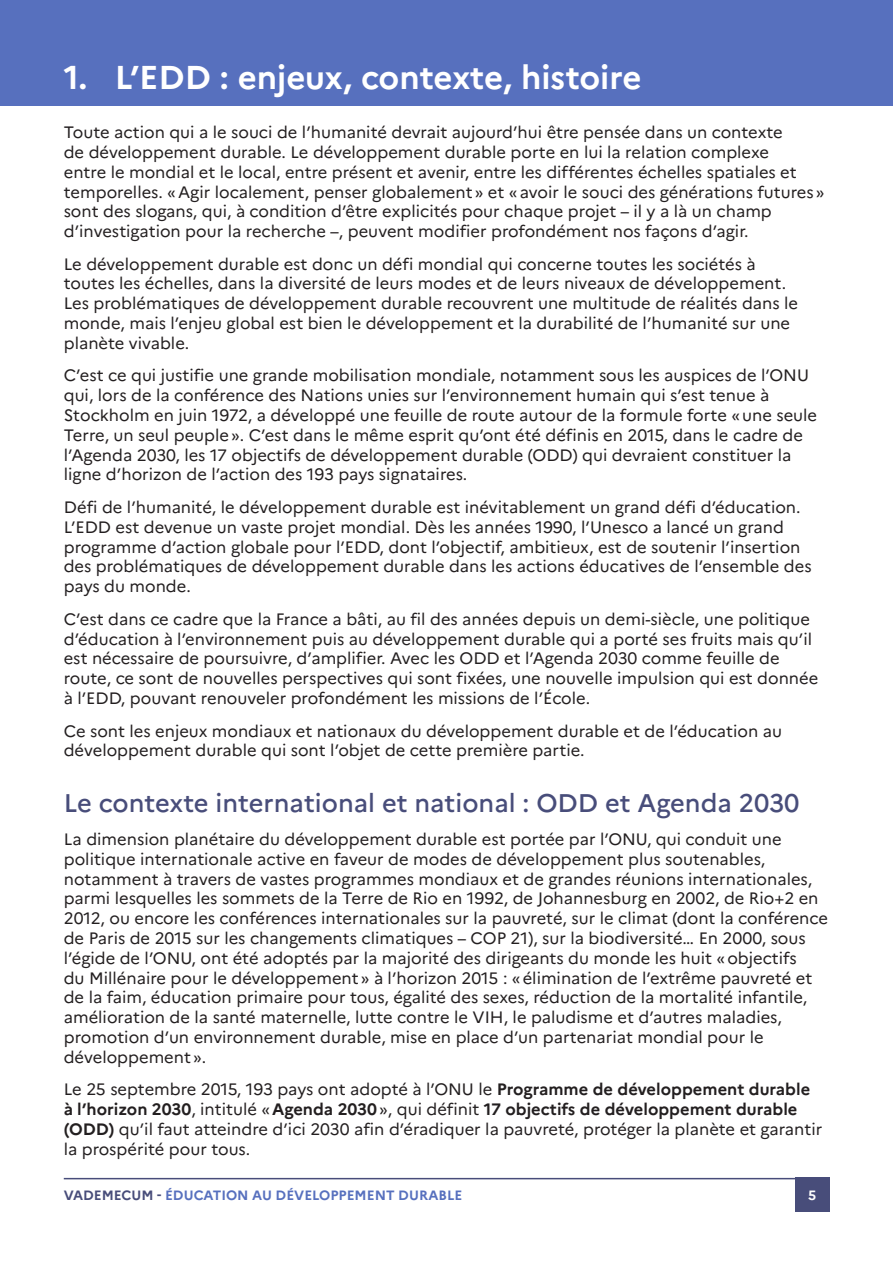
<style>
.page{position:relative;width:893px;height:1263px;background:#fff}
.page>*{position:absolute;margin:0;border:0;box-sizing:border-box;transform-origin:0 0}
.t1{font:700 33px "Marianne";color:#fff}
.Titre_2{font:500 25.5px "Marianne";color:#484d7a}
.t2{font:16.5px/19.8px "Marianne";color:#231f20}
.t3{font:700 13.5px "Marianne";color:#5770be}
.t4{font:700 13.5px "Marianne";color:#fff}
.s1{font-weight:700}
.s2{color:#484d7a}
</style>
<div class="page">
<hr style="left:64px;top:1178px;width:765px;height:1px;background:#484d7a">
<div style="left:795px;top:1178px;width:34px;height:34px;background:#484d7a"></div>
<div style="left:0;top:0;width:893px;height:105px;background:#5770be"></div>
<p class="t1" style="left:64px;top:57px;width:579px">1. L’EDD : enjeux, contexte, histoire</p>
<p class="t2" style="left:64px;top:122px;width:762px">Toute action qui a le souci de l’humanité devrait aujourd’hui être pensée dans un contexte<br>de développement durable. Le développement durable porte en lui la relation complexe<br>entre le mondial et le local, entre présent et avenir, entre les différentes échelles spatiales et temporelles. «Agir localement, penser globalement» et «avoir le souci des générations futures» sont des slogans, qui, à condition d’être explicités pour chaque projet – il y a là un champ d’investigation pour la recherche –, peuvent modifier profondément nos façons d’agir.</p>
<p class="t2" style="left:64px;top:254px;width:736px">Le développement durable est donc un défi mondial qui concerne toutes les sociétés à toutes les échelles, dans la diversité de leurs modes et de leurs niveaux de développement.<br>Les problématiques de développement durable recouvrent une multitude de réalités dans le monde, mais l’enjeu global est bien le développement et la durabilité de l’humanité sur une planète vivable.</p>
<p class="t2" style="left:64px;top:366px;width:755px">C’est ce qui justifie une grande mobilisation mondiale, notamment sous les auspices de l’ONU qui, lors de la conférence des Nations unies sur l’environnement humain qui s’est tenue à Stockholm en juin 1972, a développé une feuille de route autour de la formule forte «une seule Terre, un seul peuple». C’est dans le même esprit qu’ont été définis en 2015, dans le cadre de l’Agenda 2030, les 17 objectifs de développement durable (ODD) qui devraient constituer la ligne d’horizon de l’action des 193 pays signataires.</p>
<p class="t2" style="left:64px;top:497px;width:749px">Défi de l’humanité, le développement durable est inévitablement un grand défi d’éducation.<br>L’EDD est devenue un vaste projet mondial. Dès les années 1990, l’Unesco a lancé un grand programme d’action globale pour l’EDD, dont l’objectif, ambitieux, est de soutenir l’insertion des problématiques de développement durable dans les actions éducatives de l’ensemble des pays du monde.</p>
<p class="t2" style="left:64px;top:609px;width:756px">C’est dans ce cadre que la France a bâti, au fil des années depuis un demi-siècle, une politique d’éducation à l’environnement puis au développement durable qui a porté ses fruits mais qu’il est nécessaire de poursuivre, d’amplifier. Avec les ODD et l’Agenda 2030 comme feuille de route, ce sont de nouvelles perspectives qui sont fixées, une nouvelle impulsion qui est donnée à l’EDD, pouvant renouveler profondément les missions de l’École.</p>
<p class="t2" style="left:64px;top:721px;width:720px">Ce sont les enjeux mondiaux et nationaux du développement durable et de l’éducation au développement durable qui sont l’objet de cette première partie.</p>
<p class="Titre_2" style="left:64px;top:788px;width:737px">Le contexte international et national : ODD et Agenda 2030</p>
<p class="t2" style="left:64px;top:829px;width:766px">La dimension planétaire du développement durable est portée par l’ONU, qui conduit une politique internationale active en faveur de modes de développement plus soutenables, notamment à travers de vastes programmes mondiaux et de grandes réunions internationales, parmi lesquelles les sommets de la Terre de Rio en 1992, de Johannesburg en 2002, de Rio+2 en 2012, ou encore les conférences internationales sur la pauvreté, sur le climat (dont la conférence de Paris de 2015 sur les changements climatiques – COP 21), sur la biodiversité… En 2000, sous l’égide de l’ONU, ont été adoptés par la majorité des dirigeants du monde les huit «objectifs<br>du Millénaire pour le développement» à l’horizon 2015 : «élimination de l’extrême pauvreté et de la faim, éducation primaire pour tous, égalité des sexes, réduction de la mortalité infantile, amélioration de la santé maternelle, lutte contre le VIH, le paludisme et d’autres maladies, promotion d’un environnement durable, mise en place d’un partenariat mondial pour le développement».</p>
<p class="t2" style="left:64px;top:1079px;width:760px">Le 25 septembre 2015, 193 pays ont adopté à l’ONU le <span class="s1">Programme de développement durable à l’horizon 2030</span>, intitulé «<span class="s1">Agenda 2030</span>», qui définit <span class="s1">17 objectifs de développement durable (ODD)</span> qu’il faut atteindre d’ici 2030 afin d’éradiquer la pauvreté, protéger la planète et garantir la prospérité pour tous.</p>
<p class="t3" style="left:64px;top:1187px;width:400px"><span class="s2">VADEMECUM -</span> ÉDUCATION AU DÉVELOPPEMENT DURABLE</p>
<p class="t4" style="left:808px;top:1187px;width:10px">5</p>
</div>
